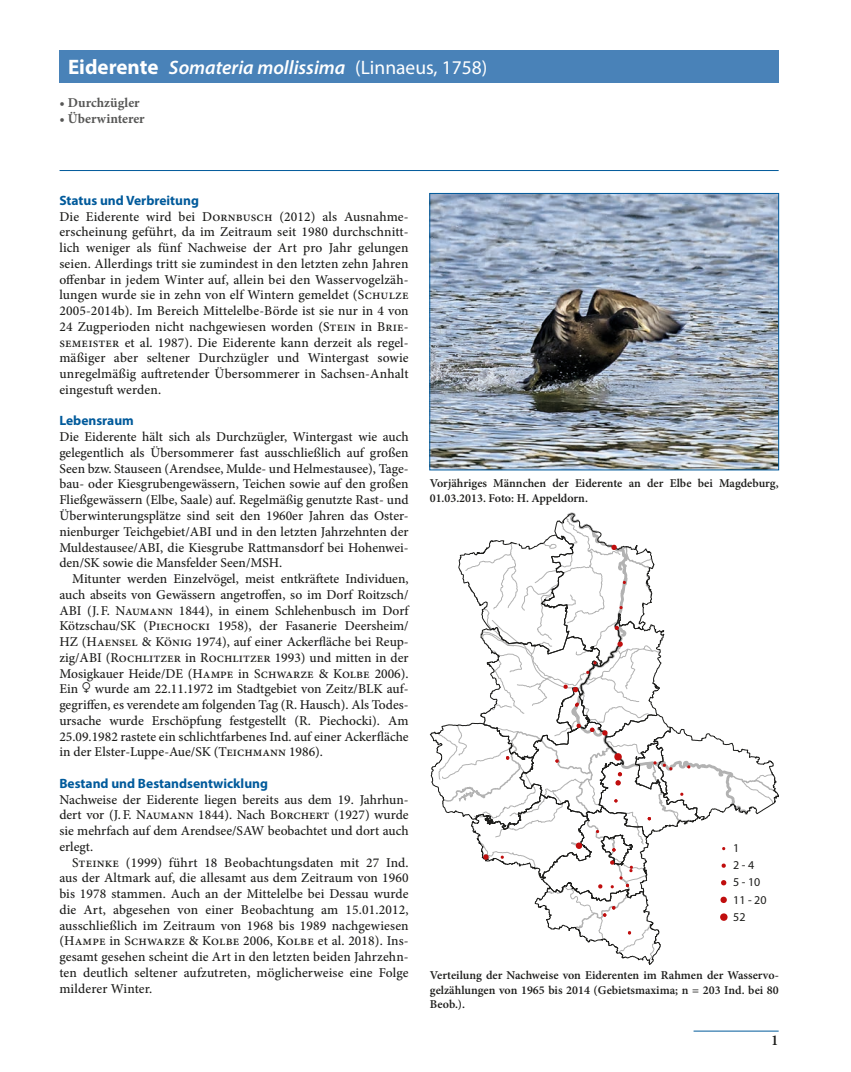
<style>
.page{position:relative;width:851px;height:1072px;background:#fff}
.page>*{position:absolute;margin:0;border:0;box-sizing:border-box;transform-origin:0 0}
.Artname__H1{font:italic 600 19.5px "Myriad Pro";color:#fff}
.t1{font:600 15px "Minion Pro";color:#1d1d1b}
.t2{font:500 13.5px/15.8px "Minion Pro";color:#1d1d1b;text-align:justify}
.t3{font:700 13.5px "Myriad Pro";color:#005a9b}
.Status{font:700 13.5px "Minion Pro";color:#575756}
.Legende_Abb_Tab{font:600 12px/14.4px "Minion Pro";color:#1d1d1b}
.t4{font:12px "Myriad Pro";color:#1d1d1b}
.s1{font-weight:700;font-style:normal;font-size:21px}
.s2{font-weight:400;font-style:normal}
.s3{font-family:"VW Zeich 3";font-weight:400}
</style>
<div class="page">
<hr style="left:693px;top:1030px;width:85px;height:1px;background:#005a9b">
<hr style="left:60px;top:170px;width:718px;height:1px;background:#005a9b">
<div style="left:60px;top:50px;width:718px;height:33px;background:#4982b8"></div>
<img style="left:431px;top:195px;width:345px;height:273px">
<div style="left:429px;top:193px;width:349px;height:277px;border:1px solid #005a9b"></div>
<svg style="left:430px;top:512px;width:348px;height:452px"></svg>
<h1 class="Artname__H1" style="left:68px;top:55px;width:421px"><span class="s1">Eiderente</span> Somateria mollissima <span class="s2">(Linnaeus, 1758)</span></h1>
<p class="Status" style="left:60px;top:93px;width:82px">• Durchzügler</p>
<p class="Status" style="left:60px;top:109px;width:87px">• Überwinterer</p>
<p class="t3" style="left:59px;top:191px;width:141px">Status und Verbreitung</p>
<p class="t2" style="left:59px;top:208px;width:351px">Die Eiderente wird bei Dornbusch (2012) als Ausnahme&shy;erscheinung geführt, da im Zeitraum seit 1980 durchschnitt&shy;lich weniger als fünf Nachweise der Art pro Jahr gelungen seien. Allerdings tritt sie zumindest in den letzten zehn Jahren offenbar in jedem Winter auf, allein bei den Wasservogelzäh&shy;lungen wurde sie in zehn von elf Wintern gemeldet (Schulze 2005-2014b). Im Bereich Mittelelbe-Börde ist sie nur in 4 von 24 Zugperioden nicht nachgewiesen worden (Stein in Brie&shy;semeister et al. 1987). Die Eiderente kann derzeit als regel&shy;mäßiger aber seltener Durchzügler und Wintergast sowie unregelmäßig auftretender Übersommerer in Sachsen-Anhalt eingestuft werden.</p>
<p class="t3" style="left:59px;top:412px;width:76px">Lebensraum</p>
<p class="t2" style="left:59px;top:429px;width:351px">Die Eiderente hält sich als Durchzügler, Wintergast wie auch gelegentlich als Übersommerer fast ausschließlich auf großen Seen bzw. Stauseen (Arendsee, Mulde- und Helmestausee), Tage&shy;bau- oder Kiesgrubengewässern, Teichen sowie auf den großen Fließgewässern (Elbe, Saale) auf. Regelmäßig genutzte Rast- und Überwinterungsplätze sind seit den 1960er Jahren das Oster&shy;nienburger Teichgebiet/ABI und in den letzten Jahrzehnten der Muldestausee/ABI, die Kiesgrube Rattmansdorf bei Hohenwei&shy;den/SK sowie die Mansfelder Seen/MSH.</p>
<p class="t2" style="left:59px;top:571px;width:352px;text-indent:13px">Mitunter werden Einzelvögel, meist entkräftete Individuen, auch abseits von Gewässern angetroffen, so im Dorf Roitzsch/ ABI (J.F. Naumann 1844), in einem Schlehenbusch im Dorf Kötzschau/SK (Piechocki 1958), der Fasanerie Deersheim/ HZ (Haensel &amp; König 1974), auf einer Ackerfläche bei Reup&shy;zig/ABI (Rochlitzer in Rochlitzer 1993) und mitten in der Mosigkauer Heide/DE (Hampe in Schwarze &amp; Kolbe 2006).<br>Ein <span class="s3">W</span> wurde am 22.11.1972 im Stadtgebiet von Zeitz/BLK auf&shy;gegriffen, es verendete am folgenden Tag (R. Hausch). Als Todes&shy;ursache wurde Erschöpfung festgestellt (R. Piechocki). Am 25.09.1982 rastete ein schlichtfarbenes Ind. auf einer Ackerfläche in der Elster-Luppe-Aue/SK (Teichmann 1986).</p>
<p class="t3" style="left:59px;top:774px;width:210px">Bestand und Bestandsentwicklung</p>
<p class="t2" style="left:59px;top:791px;width:351px">Nachweise der Eiderente liegen bereits aus dem 19. Jahrhun&shy;dert vor (J.F. Naumann 1844). Nach Borchert (1927) wurde sie mehrfach auf dem Arendsee/SAW beobachtet und dort auch erlegt.</p>
<p class="t2" style="left:59px;top:854px;width:351px;text-indent:13px">Steinke (1999) führt 18 Beobachtungsdaten mit 27 Ind. aus der Altmark auf, die allesamt aus dem Zeitraum von 1960 bis 1978 stammen. Auch an der Mittelelbe bei Dessau wurde die Art, abgesehen von einer Beobachtung am 15.01.2012, ausschließlich im Zeitraum von 1968 bis 1989 nachgewiesen (Hampe in Schwarze &amp; Kolbe 2006, Kolbe et al. 2018). Ins&shy;gesamt gesehen scheint die Art in den letzten beiden Jahrzehn&shy;ten deutlich seltener aufzutreten, möglicherweise eine Folge milderer Winter.</p>
<p class="Legende_Abb_Tab" style="left:429px;top:476px;width:350px">Vorjähriges Männchen der Eiderente an der Elbe bei Magdeburg,<br>01.03.2013. Foto: H. Appeldorn.</p>
<p class="t4" style="left:733px;top:840px;width:8px">1</p>
<p class="t4" style="left:733px;top:874px;width:29px">5 - 10</p>
<p class="t4" style="left:733px;top:909px;width:14px">52</p>
<p class="t4" style="left:733px;top:857px;width:23px">2 - 4</p>
<p class="t4" style="left:733px;top:892px;width:35px">11 - 20</p>
<p class="Legende_Abb_Tab" style="left:430px;top:968px;width:350px;text-align:justify">Verteilung der Nachweise von Eiderenten im Rahmen der Wasservo&shy;gelzählungen von 1965 bis 2014 (Gebietsmaxima; n = 203 Ind. bei 80<br>Beob.).</p>
<p class="t1" style="left:771px;top:1029px;width:9px">1</p>
</div>
